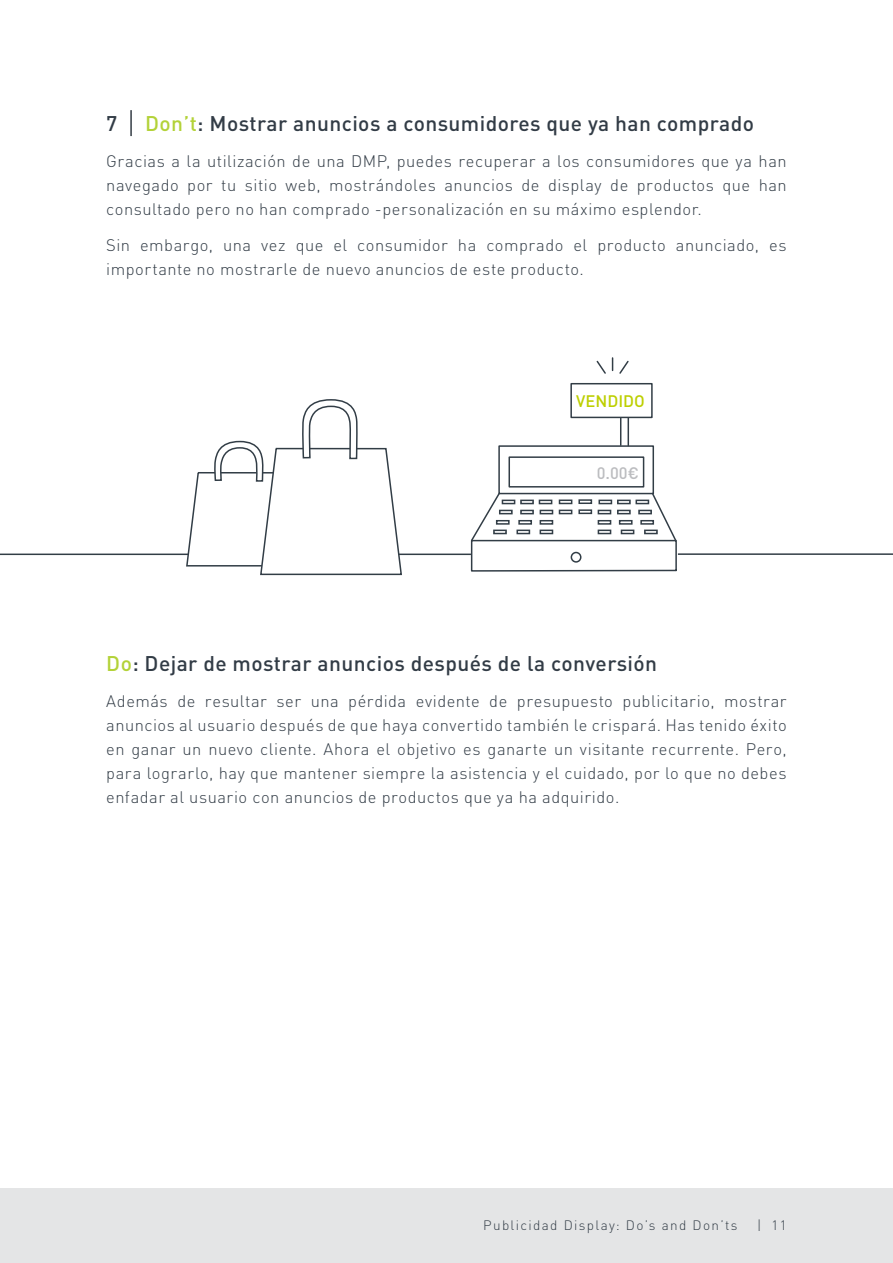
<style>
.page{position:relative;width:893px;height:1263px;background:#fff}
.page>*{position:absolute;margin:0;border:0;box-sizing:border-box;transform-origin:0 0}
.Body_text{font:500 21px "DINOT";letter-spacing:.02em;color:#323c46}
.Body_text-2{font:300 16.5px/24px "DINOT";letter-spacing:.03em;color:#323c46;text-align:justify}
.t1{font:500 16.5px "DINOT";color:#bdcf00}
.t2{font:500 16.5px "DINOT";color:#bcbdc0}
.t3{font:300 13.5px "DINOT";letter-spacing:.1em;color:#323c46}
.s1{color:#b3d238}
</style>
<div class="page">
<div style="left:0;top:1188px;width:893px;height:75px;background:#e4e5e6"></div>
<hr style="left:0;top:553px;width:471px;height:2px;background:#323d46">
<hr style="left:678px;top:553px;width:215px;height:2px;background:#323d46">
<svg style="left:185px;top:399px;width:218px;height:177px"></svg>
<hr style="left:130px;top:110px;width:2px;height:26px;background:#343d45">
<svg style="left:471px;top:418px;width:205px;height:154px"></svg>
<div style="left:570px;top:383px;width:83px;height:35px;background:#fff;border:2px solid #323d46"></div>
<div style="left:571px;top:552px;width:10px;height:10px;background:#fff;border-radius:50%"></div>
<div style="left:571px;top:552px;width:10px;height:11px;border:2px solid #323d46;border-radius:50%"></div>
<svg style="left:635px;top:500px;width:14px;height:4px"></svg>
<svg style="left:502px;top:500px;width:13px;height:4px"></svg>
<svg style="left:638px;top:510px;width:14px;height:4px"></svg>
<svg style="left:499px;top:510px;width:14px;height:4px"></svg>
<svg style="left:640px;top:520px;width:14px;height:5px"></svg>
<svg style="left:644px;top:530px;width:14px;height:4px"></svg>
<svg style="left:496px;top:520px;width:14px;height:5px"></svg>
<svg style="left:493px;top:530px;width:14px;height:4px"></svg>
<svg style="left:617px;top:500px;width:14px;height:4px"></svg>
<svg style="left:520px;top:500px;width:14px;height:4px"></svg>
<svg style="left:559px;top:499px;width:13px;height:5px"></svg>
<svg style="left:578px;top:499px;width:14px;height:5px"></svg>
<svg style="left:617px;top:510px;width:14px;height:4px"></svg>
<svg style="left:520px;top:510px;width:14px;height:4px"></svg>
<svg style="left:559px;top:510px;width:13px;height:4px"></svg>
<svg style="left:578px;top:509px;width:14px;height:5px"></svg>
<svg style="left:619px;top:520px;width:14px;height:5px"></svg>
<svg style="left:621px;top:530px;width:13px;height:4px"></svg>
<svg style="left:518px;top:520px;width:14px;height:5px"></svg>
<svg style="left:516px;top:530px;width:14px;height:4px"></svg>
<svg style="left:598px;top:500px;width:14px;height:4px"></svg>
<svg style="left:539px;top:500px;width:13px;height:4px"></svg>
<svg style="left:598px;top:510px;width:13px;height:4px"></svg>
<svg style="left:540px;top:510px;width:13px;height:4px"></svg>
<svg style="left:598px;top:520px;width:13px;height:5px"></svg>
<svg style="left:598px;top:530px;width:13px;height:4px"></svg>
<svg style="left:540px;top:520px;width:13px;height:5px"></svg>
<svg style="left:540px;top:530px;width:13px;height:4px"></svg>
<svg style="left:596px;top:358px;width:33px;height:16px"></svg>
<p class="Body_text" style="left:106px;top:110px;width:13px">7</p>
<p class="Body_text" style="left:145px;top:110px;width:610px"><span class="s1">Don’t</span>: Mostrar anuncios a consumidores que ya han comprado</p>
<p class="Body_text-2" style="left:106px;top:149px;width:682px">Gracias a la utilización de una DMP, puedes recuperar a los consumidores que ya han navegado por tu sitio web, mostrándoles anuncios de display de productos que han consultado pero no han comprado -personalización en su máximo esplendor.</p>
<p class="Body_text-2" style="left:106px;top:233px;width:682px">Sin embargo, una vez que el consumidor ha comprado el producto anunciado, es importante no mostrarle de nuevo anuncios de este producto.</p>
<p class="t1" style="left:576px;top:390px;width:70px">VENDIDO</p>
<p class="t2" style="left:597px;top:462px;width:44px">0.00€</p>
<p class="Body_text" style="left:106px;top:650px;width:552px"><span class="s1">Do</span>: Dejar de mostrar anuncios después de la conversión</p>
<p class="Body_text-2" style="left:106px;top:689px;width:682px">Además de resultar ser una pérdida evidente de presupuesto publicitario, mostrar anuncios al usuario después de que haya convertido también le crispará. Has tenido éxito en ganar un nuevo cliente. Ahora el objetivo es ganarte un visitante recurrente. Pero, para lograrlo, hay que mantener siempre la asistencia y el cuidado, por lo que no debes enfadar al usuario con anuncios de productos que ya ha adquirido.</p>
<p class="t3" style="left:483px;top:1217px;width:256px">Publicidad Display: Do’s and Don’ts</p>
<p class="t3" style="left:757px;top:1216px;width:31px">| 11</p>
</div>
